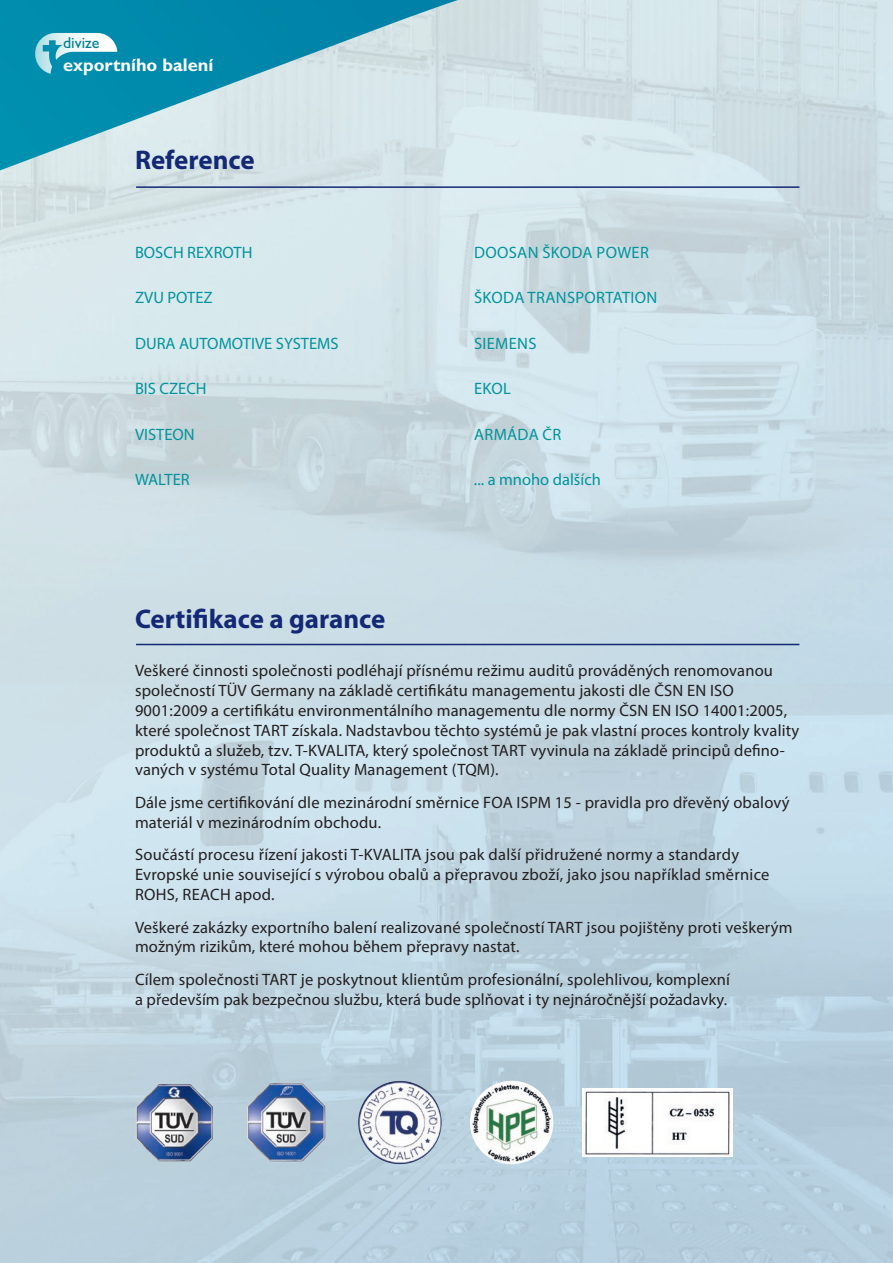
<style>
.page{position:relative;width:893px;height:1263px;background:#fff}
.page>*{position:absolute;margin:0;border:0;box-sizing:border-box;transform-origin:0 0}
.t1{font:700 27px "Myriad Pro";color:#142975}
.t2{font:700 18.15px "Gill Sans CE";color:#fff}
.t3{font:16.5px/19.8px "Myriad Pro";letter-spacing:.01em;color:#231f20}
.t4{font:16.5px "Myriad Pro";color:#01949c}
.t5{font:15.9px "Gill Sans CE";color:#007f92}
</style>
<div class="page">
<svg style="left:0;top:0;width:458px;height:170px;background:#70b9cb"></svg>
<svg style="left:35px;top:33px;width:82px;height:41px"></svg>
<hr style="left:136px;top:186px;width:663px;height:2px;background:#142975">
<hr style="left:136px;top:644px;width:663px;height:1px;background:#142975">
<img style="left:358px;top:1081px;width:84px;height:83px;border-radius:42px">
<img style="left:470px;top:1081px;width:83px;height:83px;border-radius:42px">
<img style="left:135px;top:1081px;width:82px;height:83px">
<img style="left:247px;top:1081px;width:82px;height:83px">
<img style="left:583px;top:1089px;width:149px;height:67px">
<p class="t5" style="left:63px;top:34px;width:38px">divize</p>
<p class="t2" style="left:63px;top:54px;width:152px">exportního balení</p>
<h1 class="t1" style="left:135px;top:142px;width:121px">Reference</h1>
<p class="t4" style="left:135px;top:242px;width:119px">BOSCH REXROTH</p>
<p class="t4" style="left:135px;top:288px;width:79px">ZVU POTEZ</p>
<p class="t4" style="left:135px;top:333px;width:205px">DURA AUTOMOTIVE SYSTEMS</p>
<p class="t4" style="left:135px;top:379px;width:73px">BIS CZECH</p>
<p class="t4" style="left:135px;top:424px;width:61px">VISTEON</p>
<p class="t4" style="left:135px;top:470px;width:56px">WALTER</p>
<p class="t4" style="left:474px;top:242px;width:23px">Doosa</p>
<p class="t4" style="left:528px;top:242px;width:35px">n Škoda</p>
<p class="t4" style="left:597px;top:242px;width:44px">Power</p>
<p class="t4" style="left:474px;top:288px;width:11px">škoda</p>
<p class="t4" style="left:528px;top:288px;width:50px">transportatio</p>
<p class="t4" style="left:647px;top:288px;width:12px">n</p>
<p class="t4" style="left:474px;top:333px;width:19px">Siemens</p>
<p class="t4" style="left:474px;top:379px;width:19px">Ekol</p>
<p class="t4" style="left:474px;top:424px;width:89px">Armáda ČR</p>
<p class="t4" style="left:474px;top:470px;width:128px">... a mnoho dalších</p>
<h1 class="t1" style="left:135px;top:602px;width:252px">Certifikace a garance</h1>
<p class="t3" style="left:135px;top:661px;width:666px">Veškeré činnosti společnosti podléhají přísnému režimu auditů prováděných renomovanou společností TÜV Germany na základě certifikátu managementu jakosti dle ČSN EN ISO 9001:2009 a certifikátu environmentálního managementu dle normy ČSN EN ISO 14001:2005, které společnost TART získala. Nadstavbou těchto systémů je pak vlastní proces kontroly kvality produktů a služeb, tzv. T-KVALITA, který společnost TART vyvinula na základě principů defino&shy;vaných v systému Total Quality Management (TQM).</p>
<p class="t3" style="left:135px;top:792px;width:656px">Dále jsme certifikování dle mezinárodní směrnice FOA ISPM 15 - pravidla pro dřevěný obalový materiál v mezinárodním obchodu.</p>
<p class="t3" style="left:135px;top:845px;width:636px">Součástí procesu řízení jakosti T-KVALITA jsou pak další přidružené normy a standardy<br>Evropské unie související s výrobou obalů a přepravou zboží, jako jsou například směrnice<br>ROHS, REACH apod.</p>
<p class="t3" style="left:135px;top:917px;width:659px">Veškeré zakázky exportního balení realizované společností TART jsou pojištěny proti veškerým možným rizikům, které mohou během přepravy nastat.</p>
<p class="t3" style="left:135px;top:969px;width:597px">Cílem společnosti TART je poskytnout klientům profesionální, spolehlivou, komplexní a především pak bezpečnou službu, která bude splňovat i ty nejnáročnější požadavky.</p>
</div>
